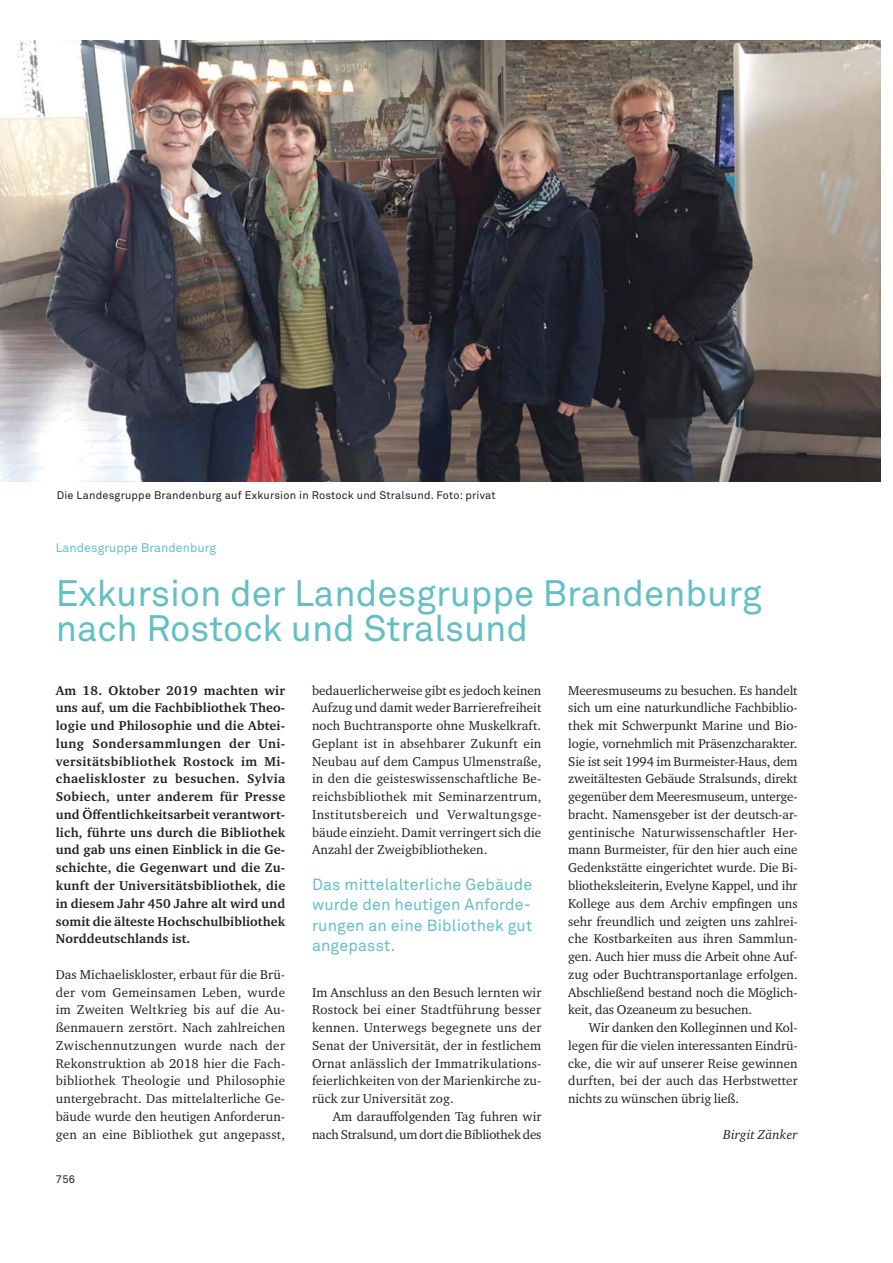
<style>
.page{position:relative;width:893px;height:1263px;background:#fff}
.page>*{position:absolute;margin:0;border:0;box-sizing:border-box;transform-origin:0 0}
.t1{font:36.45px/35.5px "Akkurat Pro";color:#63bfc6}
.t2{font:16.05px/20.4px "Akkurat Pro";letter-spacing:.01em;color:#63bfc6;text-align:justify}
.t3{font:13.05px/17.7px "Charter ITC Pro";letter-spacing:.005em;color:#231f20;text-align:justify}
.t4{font:700 13.05px/17.7px "Charter ITC Pro";letter-spacing:.01em;color:#231f20;text-align:justify}
.t5{font:13.05px/17.7px "Charter ITC Pro";letter-spacing:-.015em;color:#231f20;text-align:right}
.t6{font:italic 13.05px "Charter ITC Pro";letter-spacing:.01em;color:#231f20}
.t7{font:12.45px "Akkurat Pro";letter-spacing:.005em;color:#63bfc6}
.t8{font:10.95px "Akkurat Pro";letter-spacing:.02em;color:#231f20}
</style>
<div class="page">
<img style="left:0;top:41px;width:880px;height:440px">
<p class="t8" style="left:57px;top:491px;width:440px">Die Landesgruppe Brandenburg auf Exkursion in Rostock und Stralsund. Foto: privat</p>
<p class="t7" style="left:56px;top:544px;width:162px">Landesgruppe Brandenburg</p>
<h1 class="t1" style="left:56px;top:579px;width:707px">Exkursion der Landesgruppe Brandenburg nach Rostock und Stralsund</h1>
<p class="t4" style="left:56px;top:682px;width:231px">Am 18. Oktober 2019 machten wir uns auf, um die Fachbibliothek Theo&shy;logie und Philosophie und die Abtei&shy;lung Sondersammlungen der Uni&shy;versitätsbibliothek Rostock im Mi&shy;chaeliskloster zu besuchen. Sylvia Sobiech, unter anderem für Presse und Öffentlichkeitsarbeit verantwort&shy;lich, führte uns durch die Bibliothek und gab uns einen Einblick in die Ge&shy;schichte, die Gegenwart und die Zu&shy;kunft der Universitätsbibliothek, die in diesem Jahr 450 Jahre alt wird und somit die älteste Hochschulbibliothek Norddeutschlands ist.</p>
<p class="t3" style="left:56px;top:966px;width:231px">Das Michaeliskloster, erbaut für die Brü&shy;der vom Gemeinsamen Leben, wurde im Zweiten Weltkrieg bis auf die Au&shy;ßenmauern zerstört. Nach zahlreichen Zwischennutzungen wurde nach der Rekonstruktion ab 2018 hier die Fach&shy;bibliothek Theologie und Philosophie untergebracht. Das mittelalterliche Ge&shy;bäude wurde den heutigen Anforderun&shy;gen an eine Bibliothek gut angepasst,</p>
<p class="t8" style="left:56px;top:1175px;width:21px">756</p>
<p class="t3" style="left:312px;top:682px;width:231px">bedauerlicherweise gibt es jedoch keinen Aufzug und damit weder Barrierefreiheit noch Buchtransporte ohne Muskelkraft.<br>Geplant ist in absehbarer Zukunft ein Neubau auf dem Campus Ulmenstraße, in den die geisteswissenschaftliche Be&shy;reichsbibliothek mit Seminarzentrum, Institutsbereich und Verwaltungsge&shy;bäude einzieht. Damit verringert sich die Anzahl der Zweigbibliotheken.</p>
<p class="t2" style="left:312px;top:876px;width:222px">Das mittelalterliche Gebäude wurde den heutigen Anforde&shy;rungen an eine Bibliothek gut angepasst.</p>
<p class="t3" style="left:312px;top:984px;width:231px">Im Anschluss an den Besuch lernten wir Rostock bei einer Stadtführung besser kennen. Unterwegs begegnete uns der Senat der Universität, der in festlichem Ornat anlässlich der Immatrikulations&shy;feierlichkeiten von der Marienkirche zu&shy;rück zur Universität zog.</p>
<p class="t5" style="left:312px;top:1108px;width:231px">Am darauffolgenden Tag fuhren wir nach Stralsund, um dort die Bibliothek des</p>
<p class="t3" style="left:568px;top:682px;width:231px">Meeresmuseums zu besuchen. Es handelt sich um eine naturkundliche Fachbiblio&shy;thek mit Schwerpunkt Marine und Bio&shy;logie, vornehmlich mit Präsenzcharakter.<br>Sie ist seit 1994 im Burmeister-Haus, dem zweitältesten Gebäude Stralsunds, direkt gegenüber dem Meeresmuseum, unterge&shy;bracht. Namensgeber ist der deutsch-ar&shy;gentinische Naturwissenschaftler Her&shy;mann Burmeister, für den hier auch eine Gedenkstätte eingerichtet wurde. Die Bi&shy;bliotheksleiterin, Evelyne Kappel, und ihr Kollege aus dem Archiv empfingen uns sehr freundlich und zeigten uns zahlrei&shy;che Kostbarkeiten aus ihren Sammlun&shy;gen. Auch hier muss die Arbeit ohne Auf&shy;zug oder Buchtransportanlage erfolgen.<br>Abschließend bestand noch die Möglich&shy;keit, das Ozeaneum zu besuchen.</p>
<p class="t3" style="left:568px;top:1019px;width:231px;text-indent:21px">Wir danken den Kolleginnen und Kol&shy;legen für die vielen interessanten Eindrü&shy;cke, die wir auf unserer Reise gewinnen durften, bei der auch das Herbstwetter nichts zu wünschen übrig ließ.</p>
<p class="t6" style="left:723px;top:1127px;width:76px">Birgit Zänker</p>
</div>
